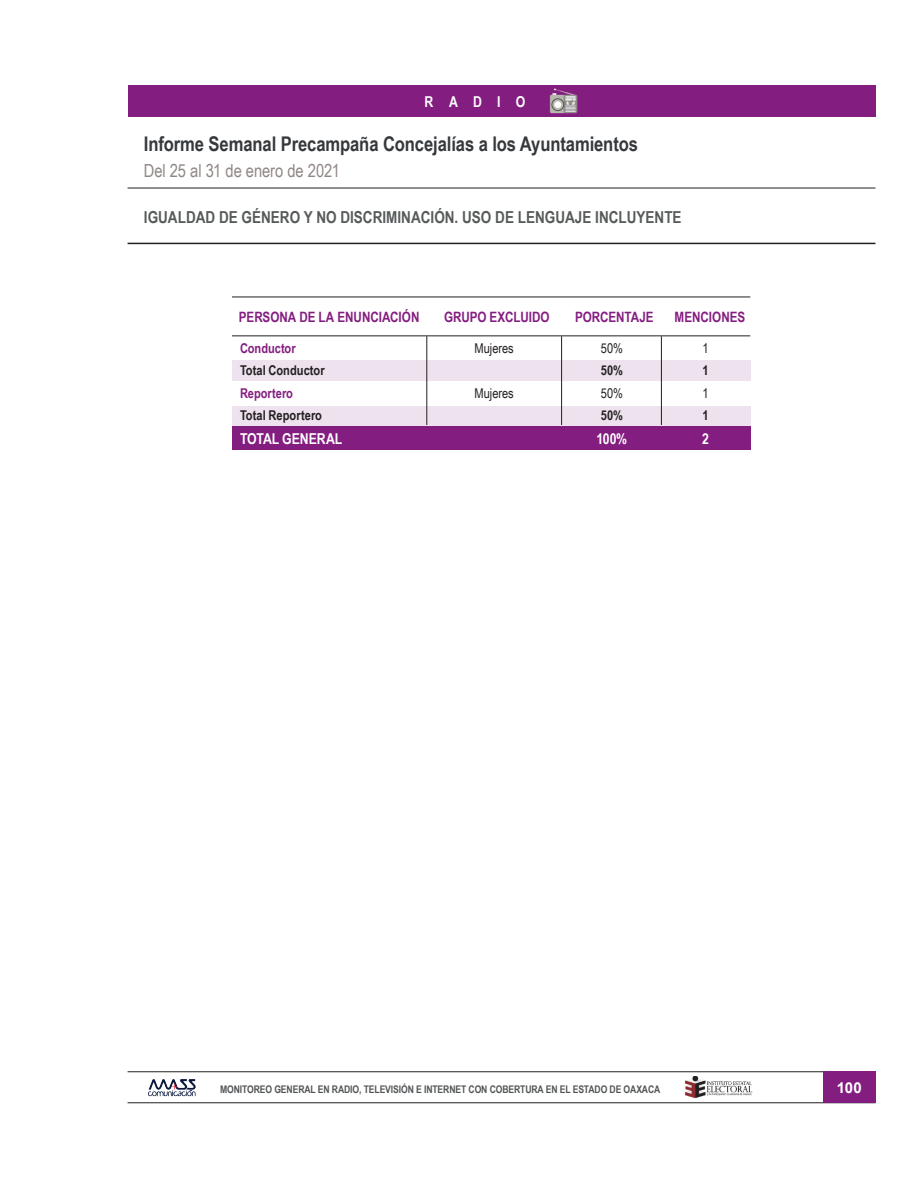
<style>
.page{position:relative;width:918px;height:1188px;background:#fff}
.page>*{position:absolute;margin:0;border:0;box-sizing:border-box;transform-origin:0 0}
.t1{font:700 20.25px "Arial Narrow";letter-spacing:-.005em;color:#36393c}
.t2{font:18px "Arial Narrow";letter-spacing:-.005em;color:#908785}
.t3{font:700 16.5px "Arial Narrow";color:#575a5b}
.t4{font:700 15px "Arial Narrow";letter-spacing:-.005em;color:#fff}
.t5{font:700 15px "Arial";color:#fff}
.t6{font:700 14.25px "Arial Narrow";color:#841d80}
.t7{font:700 13.5px "Arial Narrow";color:#231f20}
.t8{font:13.5px "Arial Narrow";color:#231f20}
.t9{font:700 13.5px "Arial Narrow";color:#841d80}
.t10{font:700 10.5px "Arial Narrow";letter-spacing:-.01em;color:#515456}
</style>
<div class="page">
<hr style="left:128px;top:1072px;width:747px;height:1px;background:#231f20">
<hr style="left:128px;top:1103px;width:747px;height:1px;background:#231f20">
<div style="left:823px;top:1072px;width:52px;height:31px;background:#841d80"></div>
<img style="left:148px;top:1079px;width:48px;height:18px">
<img style="left:684px;top:1077px;width:69px;height:22px">
<div style="left:232px;top:406px;width:518px;height:20px;background:#ede2ed"></div>
<div style="left:232px;top:360px;width:518px;height:21px;background:#ede2ed"></div>
<hr style="left:232px;top:297px;width:518px;height:1px;background:#231f20">
<hr style="left:232px;top:335px;width:518px;height:1px;background:#231f20">
<hr style="left:426px;top:336px;width:1px;height:89px;background:#231f20">
<hr style="left:561px;top:336px;width:1px;height:89px;background:#231f20">
<hr style="left:661px;top:336px;width:1px;height:89px;background:#231f20">
<div style="left:232px;top:426px;width:518px;height:24px;background:#841d80"></div>
<hr style="left:128px;top:243px;width:747px;height:1px;background:#231f20">
<hr style="left:128px;top:188px;width:747px;height:1px;background:#231f20">
<div style="left:128px;top:85px;width:747px;height:31px;background:#841d80"></div>
<img style="left:549px;top:88px;width:29px;height:26px">
<h3 class="t4" style="left:425px;top:91px;width:102px">RADIO</h3>
<h1 class="t1" style="left:144px;top:128px;width:496px">Informe Semanal Precampaña Concejalías a los Ayuntamientos</h1>
<h2 class="t2" style="left:144px;top:158px;width:198px">Del 25 al 31 de enero de 2021</h2>
<h3 class="t3" style="left:144px;top:205px;width:539px">IGUALDAD DE GÉNERO Y NO DISCRIMINACIÓN. USO DE LENGUAJE INCLUYENTE</h3>
<h3 class="t6" style="left:239px;top:306px;width:182px">PERSONA DE LA ENUNCIACIÓN</h3>
<h3 class="t6" style="left:444px;top:306px;width:107px">GRUPO EXCLUIDO</h3>
<h3 class="t6" style="left:575px;top:306px;width:80px">PORCENTAJE</h3>
<p class="t9" style="left:240px;top:338px;width:57px">Conductor</p>
<p class="t8" style="left:475px;top:338px;width:41px">Mujeres</p>
<p class="t8" style="left:601px;top:338px;width:24px">50%</p>
<p class="t8" style="left:703px;top:338px;width:8px">1</p>
<p class="t7" style="left:240px;top:360px;width:86px">Total Conductor</p>
<p class="t7" style="left:601px;top:360px;width:24px">50%</p>
<p class="t7" style="left:703px;top:360px;width:8px">1</p>
<p class="t9" style="left:240px;top:383px;width:54px">Reportero</p>
<p class="t8" style="left:475px;top:383px;width:41px">Mujeres</p>
<p class="t8" style="left:601px;top:383px;width:24px">50%</p>
<p class="t8" style="left:703px;top:383px;width:8px">1</p>
<p class="t7" style="left:240px;top:405px;width:84px">Total Reportero</p>
<p class="t7" style="left:601px;top:405px;width:24px">50%</p>
<p class="t7" style="left:703px;top:405px;width:8px">1</p>
<h3 class="t4" style="left:240px;top:427px;width:104px">TOTAL GENERAL</h3>
<h3 class="t4" style="left:597px;top:427px;width:32px">100%</h3>
<h3 class="t4" style="left:702px;top:427px;width:8px">2</h3>
<h3 class="t6" style="left:675px;top:306px;width:72px">MENCIONES</h3>
<p class="t10" style="left:220px;top:1081px;width:442px">MONITOREO GENERAL EN RADIO, TELEVISIÓN E INTERNET CON COBERTURA EN EL ESTADO DE OAXACA</p>
<h3 class="t5" style="left:837px;top:1077px;width:26px">100</h3>
</div>
